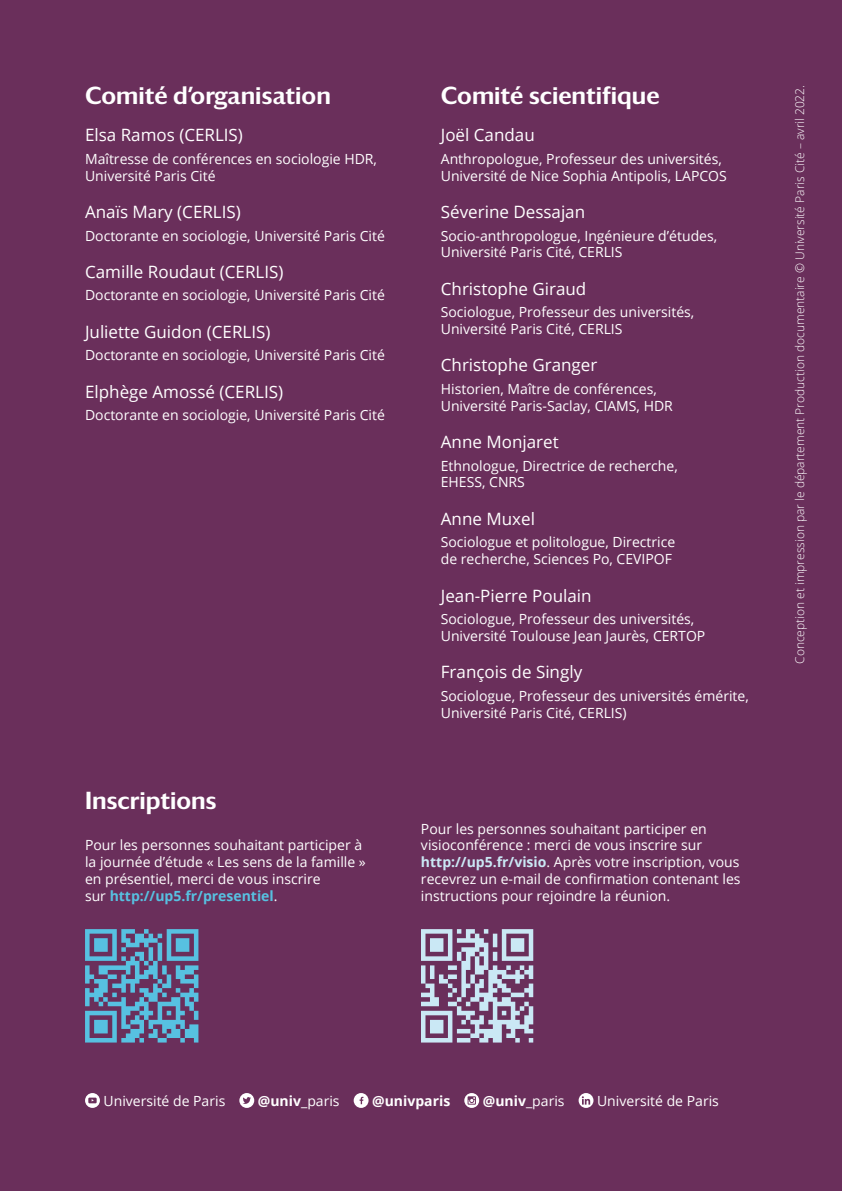
<style>
.page{position:relative;width:842px;height:1191px;background:#6a2f5b}
.page>*{position:absolute;margin:0;border:0;box-sizing:border-box;transform-origin:0 0}
.t1{font:500 24px "Darby Sans Universite Paris";color:#fff}
.t2{font:17px "Open Sans";color:#fff}
.UniversiteParis_info{font:14px/16.8px "Open Sans";color:#fff}
.UniversiteParis_info-2{font:700 14px "Open Sans";color:#fff}
.ligne_graphique{font:300 12px "Open Sans";color:#fff}
.s1{font-weight:700;color:#57c1e1}
.s2{font-weight:700;color:#cae8f5}
.s3{font-weight:700}
</style>
<div class="page">
<svg style="left:85px;top:929px;width:113px;height:113px"></svg>
<svg style="left:421px;top:929px;width:112px;height:113px"></svg>
<svg style="left:85px;top:1093px;width:15px;height:15px"></svg>
<svg style="left:239px;top:1093px;width:15px;height:15px"></svg>
<svg style="left:354px;top:1093px;width:15px;height:15px"></svg>
<svg style="left:464px;top:1093px;width:15px;height:15px"></svg>
<svg style="left:579px;top:1093px;width:14px;height:15px"></svg>
<p class="t1" style="left:85px;top:78px;width:247px">Comité d’organisation</p>
<p class="t2" style="left:85px;top:123px;width:159px">Elsa Ramos (CERLIS)</p>
<p class="UniversiteParis_info" style="left:85px;top:150px;width:293px">Maîtresse de conférences en sociologie HDR,<br>Université Paris Cité</p>
<p class="t2" style="left:85px;top:200px;width:157px">Anaïs Mary (CERLIS)</p>
<p class="UniversiteParis_info" style="left:85px;top:227px;width:301px">Doctorante en sociologie, Université Paris Cité</p>
<p class="t2" style="left:85px;top:260px;width:200px">Camille Roudaut (CERLIS)</p>
<p class="UniversiteParis_info" style="left:85px;top:286px;width:301px">Doctorante en sociologie, Université Paris Cité</p>
<p class="t2" style="left:85px;top:320px;width:187px">Juliette Guidon (CERLIS)</p>
<p class="UniversiteParis_info" style="left:85px;top:346px;width:301px">Doctorante en sociologie, Université Paris Cité</p>
<p class="t2" style="left:85px;top:380px;width:200px">Elphège Amossé (CERLIS)</p>
<p class="UniversiteParis_info" style="left:85px;top:406px;width:301px">Doctorante en sociologie, Université Paris Cité</p>
<p class="t1" style="left:85px;top:782px;width:133px">Inscriptions</p>
<p class="UniversiteParis_info" style="left:85px;top:836px;width:282px">Pour les personnes souhaitant participer à la journée d’étude « Les sens de la famille » en présentiel, merci de vous inscrire<br>sur <span class="s1">http://up5.fr/presentiel</span>.</p>
<p class="t1" style="left:441px;top:78px;width:220px">Comité scientifique</p>
<p class="t2" style="left:441px;top:123px;width:95px">Joël Candau</p>
<p class="UniversiteParis_info" style="left:441px;top:150px;width:287px">Anthropologue, Professeur des universités,<br>Université de Nice Sophia Antipolis, LAPCOS</p>
<p class="t2" style="left:441px;top:200px;width:146px">Séverine Dessajan</p>
<p class="UniversiteParis_info" style="left:441px;top:227px;width:278px">Socio-anthropologue, Ingénieure d’études,<br>Université Paris Cité, CERLIS</p>
<p class="t2" style="left:441px;top:277px;width:147px">Christophe Giraud</p>
<p class="UniversiteParis_info" style="left:441px;top:303px;width:255px">Sociologue, Professeur des universités,<br>Université Paris Cité, CERLIS</p>
<p class="t2" style="left:441px;top:354px;width:158px">Christophe Granger</p>
<p class="UniversiteParis_info" style="left:441px;top:380px;width:233px">Historien, Maître de conférences,<br>Université Paris-Saclay, CIAMS, HDR</p>
<p class="t2" style="left:441px;top:430px;width:119px">Anne Monjaret</p>
<p class="UniversiteParis_info" style="left:441px;top:457px;width:238px">Ethnologue, Directrice de recherche,<br>EHESS, CNRS</p>
<p class="t2" style="left:441px;top:507px;width:96px">Anne Muxel</p>
<p class="UniversiteParis_info" style="left:441px;top:533px;width:236px">Sociologue et politologue, Directrice de recherche, Sciences Po, CEVIPOF</p>
<p class="t2" style="left:441px;top:584px;width:152px">Jean-Pierre Poulain</p>
<p class="UniversiteParis_info" style="left:441px;top:610px;width:266px">Sociologue, Professeur des universités,<br>Université Toulouse Jean Jaurès, CERTOP</p>
<p class="t2" style="left:441px;top:660px;width:143px">François de Singly</p>
<p class="UniversiteParis_info" style="left:441px;top:687px;width:309px">Sociologue, Professeur des universités émérite,<br>Université Paris Cité, CERLIS)</p>
<p class="UniversiteParis_info" style="left:421px;top:819px;width:321px">Pour les personnes souhaitant participer en visioconférence : merci de vous inscrire sur <span class="s2">http://up5.fr/visio</span>. Après votre inscription, vous recevrez un e-mail de confirmation contenant les instructions pour rejoindre la réunion.</p>
<p class="ligne_graphique" style="left:791px;top:664px;width:580px;rotate:-90deg">Conception et impression par le département Production documentaire © Université Paris Cité – avril 2022.</p>
<p class="UniversiteParis_info" style="left:104px;top:1092px;width:123px">Université de Paris</p>
<p class="UniversiteParis_info" style="left:258px;top:1092px;width:83px"><span class="s3">@univ</span>_paris</p>
<p class="UniversiteParis_info-2" style="left:372px;top:1091px;width:80px">@univparis</p>
<p class="UniversiteParis_info" style="left:483px;top:1092px;width:83px"><span class="s3">@univ</span>_paris</p>
<p class="UniversiteParis_info" style="left:597px;top:1092px;width:123px">Université de Paris</p>
</div>
